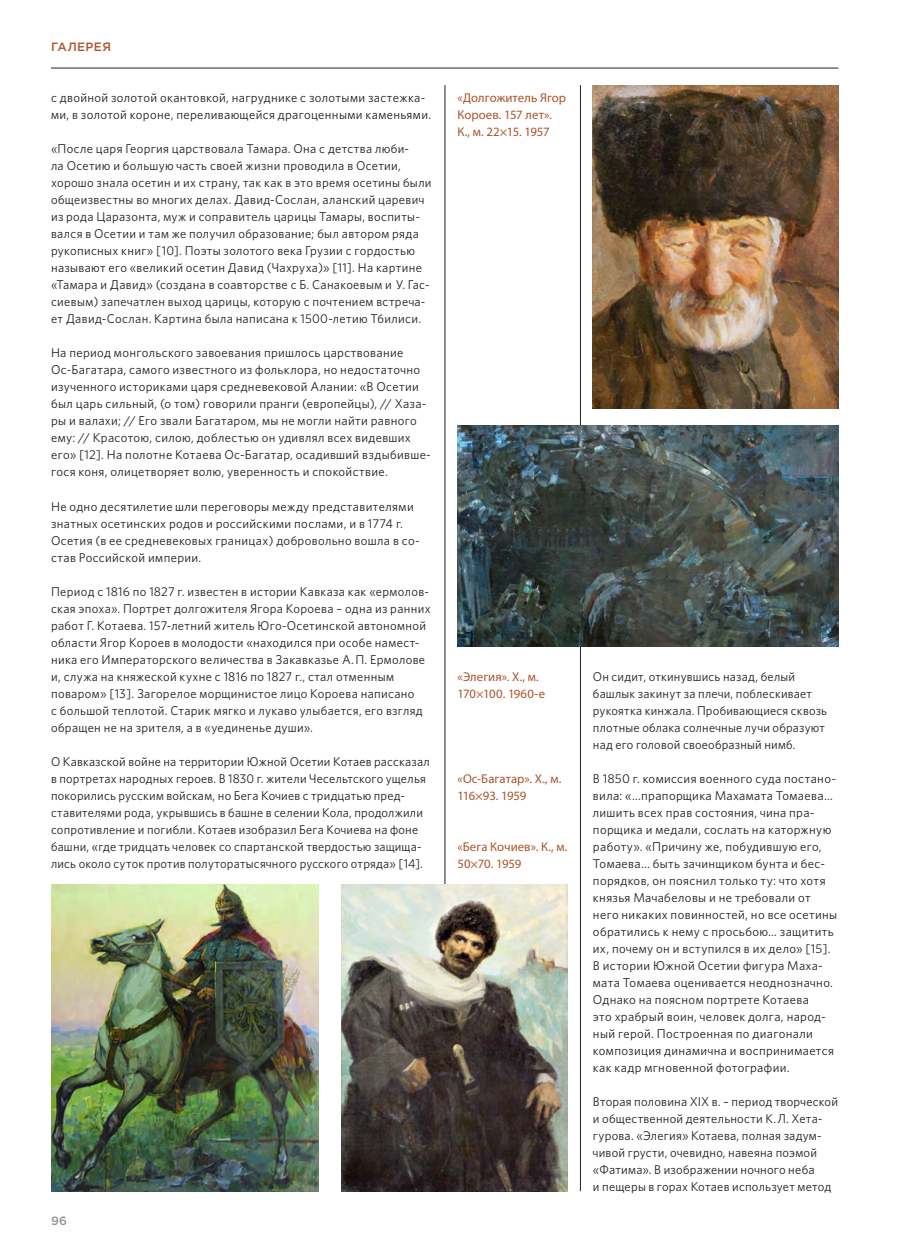
<style>
.page{position:relative;width:915px;height:1255px;background:#fff}
.page>*{position:absolute;margin:0;border:0;box-sizing:border-box;transform-origin:0 0}
.t1{font:12.75px/17px "Whitney OTSPN";letter-spacing:.025em;color:#231f20}
.t2{font:12.75px/17px "Myriad Pro";color:#ab542b}
.t3{font:500 12px "Gotham OTSPN";letter-spacing:.03em;color:#ab542b}
.t4{font:500 12px "Gotham OTSPN";color:#939598}
</style>
<div class="page">
<hr style="left:51px;top:68px;width:787px;height:1px;background:#231f20">
<hr style="left:580px;top:85px;width:1px;height:1106px;background:#231f20">
<hr style="left:444px;top:85px;width:1px;height:1106px;background:#231f20">
<img style="left:51px;top:884px;width:267px;height:307px">
<img style="left:457px;top:425px;width:381px;height:221px">
<img style="left:592px;top:85px;width:246px;height:323px">
<img style="left:341px;top:884px;width:226px;height:307px">
<p class="t3" style="left:51px;top:41px;width:61px">галерея</p>
<p class="t1" style="left:51px;top:89px;width:381px">с двойной золотой окантовкой, нагруднике с золотыми застежка&shy;ми, в золотой короне, переливающейся драгоценными каменьями.</p>
<p class="t1" style="left:51px;top:140px;width:382px">«После царя Георгия царствовала Тамара. Она с детства люби-<br>ла Осетию и большую часть своей жизни проводила в Осетии, хорошо знала осетин и их страну, так как в это время осетины были общеизвестны во многих делах. Давид-Сослан, аланский царевич из рода Царазонта, муж и соправитель царицы Тамары, воспиты&shy;вался в Осетии и там же получил образование; был автором ряда рукописных книг» [10]. Поэты золотого века Грузии с гордостью называют его «великий осетин Давид (Чахруха)» [11]. На картине «Тамара и Давид» (создана в соавторстве с Б. Санакоевым и У. Гас&shy;сиевым) запечатлен выход царицы, которую с почтением встреча&shy;ет Давид-Сослан. Картина была написана к 1500-летию Тбилиси.</p>
<p class="t1" style="left:51px;top:344px;width:381px">На период монгольского завоевания пришлось царствование Ос-Багатара, самого известного из фольклора, но недостаточно изученного историками царя средневековой Алании: «В Осетии был царь сильный, (о том) говорили пранги (европейцы), // Хаза&shy;ры и валахи; // Его звали Багатаром, мы не могли найти равного ему: // Красотою, силою, доблестью он удивлял всех видевших его» [12]. На полотне Котаева Ос-Багатар, осадивший вздыбивше&shy;гося коня, олицетворяет волю, уверенность и спокойствие.</p>
<p class="t1" style="left:51px;top:497px;width:370px">Не одно десятилетие шли переговоры между представителями знатных осетинских родов и российскими послами, и в 1774 г.<br>Осетия (в ее средневековых границах) добровольно вошла в со&shy;став Российской империи.</p>
<p class="t1" style="left:51px;top:582px;width:381px">Период с 1816 по 1827 г. известен в истории Кавказа как «ермолов&shy;ская эпоха». Портрет долгожителя Ягора Короева – одна из ранних работ Г. Котаева. 157-летний житель Юго-Осетинской автономной области Ягор Короев в молодости «находился при особе намест&shy;ника его Императорского величества в Закавказье А.П. Ермолове и, служа на княжеской кухне с 1816 по 1827 г., стал отменным поваром» [13]. Загорелое морщинистое лицо Короева написано<br>с большой теплотой. Старик мягко и лукаво улыбается, его взгляд обращен не на зрителя, а в «уединенье души».</p>
<p class="t1" style="left:51px;top:752px;width:380px">О Кавказской войне на территории Южной Осетии Котаев рассказал в портретах народных героев. В 1830 г. жители Чесельтского ущелья покорились русским войскам, но Бега Кочиев с тридцатью пред&shy;ставителями рода, укрывшись в башне в селении Кола, продолжили сопротивление и погибли. Котаев изобразил Бега Кочиева на фоне башни, «где тридцать человек со спартанской твердостью защища&shy;лись около суток против полуторатысячного русского отряда» [14].</p>
<p class="t4" style="left:51px;top:1215px;width:17px">96</p>
<p class="t2" style="left:457px;top:89px;width:110px">«Долгожитель Ягор<br>Короев. 157 лет».<br>К., м. 22×15. 1957</p>
<p class="t2" style="left:457px;top:667px;width:89px">«Элегия». Х., м.<br>170×100. 1960-е</p>
<p class="t2" style="left:457px;top:769px;width:105px">«Ос-Багатар». Х., м.<br>116×93. 1959</p>
<p class="t2" style="left:457px;top:837px;width:111px">«Бега Кочиев». К., м.<br>50×70. 1959</p>
<p class="t1" style="left:592px;top:667px;width:235px">Он сидит, откинувшись назад, белый башлык закинут за плечи, поблескивает рукоятка кинжала. Пробивающиеся сквозь плотные облака солнечные лучи образуют над его головой своеобразный нимб.</p>
<p class="t1" style="left:592px;top:769px;width:245px">В 1850 г. комиссия военного суда постано&shy;вила: «...прапорщика Махамата Томаева… лишить всех прав состояния, чина пра&shy;порщика и медали, сослать на каторжную работу». «Причину же, побудившую его, Томаева… быть зачинщиком бунта и бес&shy;порядков, он пояснил только ту: что хотя князья Мачабеловы и не требовали от него никаких повинностей, но все осетины обратились к нему с просьбою… защитить их, почему он и вступился в их дело» [15].<br>В истории Южной Осетии фигура Маха&shy;мата Томаева оценивается неоднозначно.<br>Однако на поясном портрете Котаева<br>это храбрый воин, человек долга, народ&shy;ный герой. Построенная по диагонали композиция динамична и воспринимается как кадр мгновенной фотографии.</p>
<p class="t1" style="left:592px;top:1092px;width:246px">Вторая половина XIX в. – период творческой и общественной деятельности К.Л. Хета&shy;гурова. «Элегия» Котаева, полная задум&shy;чивой грусти, очевидно, навеяна поэмой «Фатима». В изображении ночного неба<br>и пещеры в горах Котаев использует метод</p>
</div>
